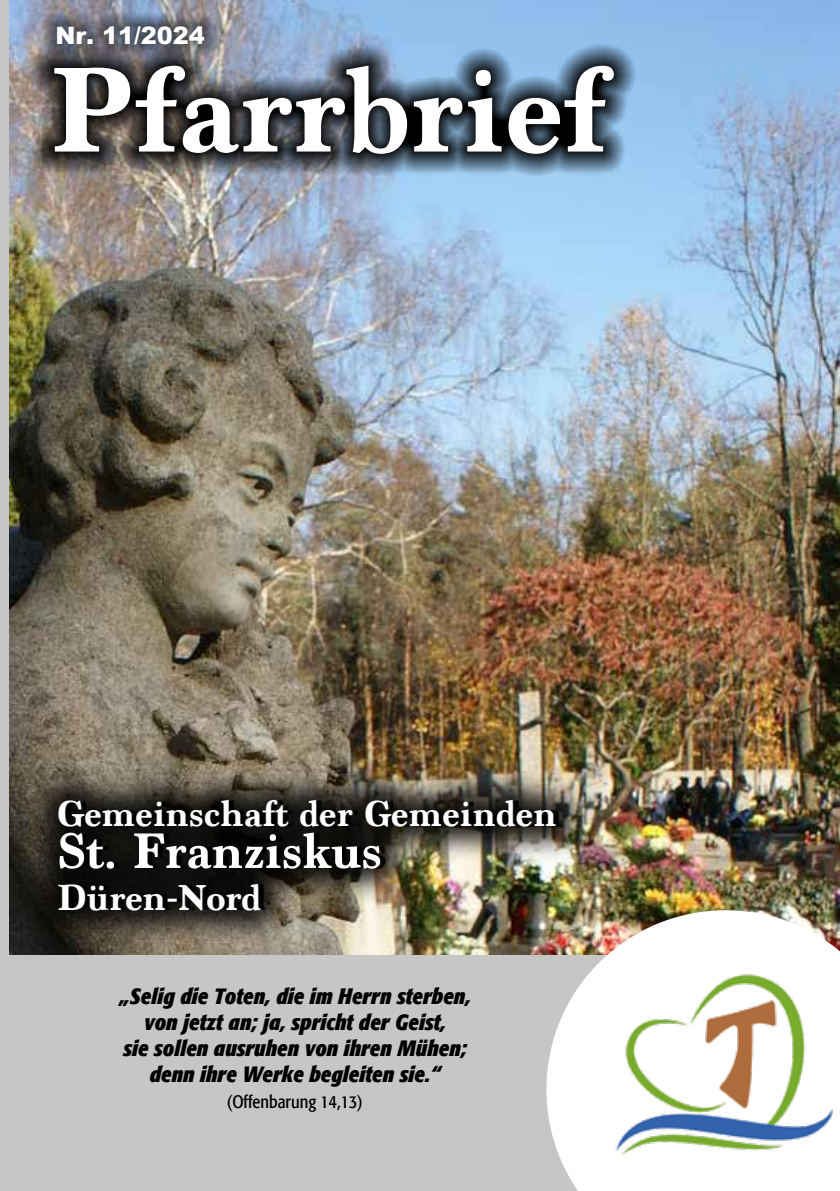
<style>
.page{position:relative;width:840px;height:1191px;background:#fff}
.page>*{position:absolute;margin:0;border:0;box-sizing:border-box;transform-origin:0 0}
.t1{font:700 126px "Marion";color:#fff}
.t2{font:700 52px "Marion";color:#fff}
.t3{font:700 38px "Marion";color:#fff}
.t4{font:900 24px "Arial";color:#fff}
.t5{font:italic 700 22px/26px "Formata Condensed BQ";color:#000;text-align:center}
.t6{font:18px "Formata Condensed BQ";color:#000}
</style>
<div class="page">
<div style="left:0;top:0;width:839px;height:1191px;background:#c6c6c6"></div>
<img style="left:9px;top:0;width:830px;height:954px">
<img style="left:546px;top:910px;width:293px;height:281px">
<svg style="left:31px;top:43px;width:604px;height:133px;background:#444e59"></svg>
<div style="left:22px;top:762px;width:570px;height:185px;background:#000;opacity:.9"></div>
<img style="left:578px;top:927px;width:261px;height:264px">
<svg style="left:43px;top:12px;width:175px;height:45px;background:#656671"></svg>
<p class="t4" style="left:55px;top:18px;width:151px">Nr. 11/2024</p>
<h1 class="t1" style="left:48px;top:35px;width:560px">Pfarrbrief</h1>
<h3 class="t3" style="left:57px;top:791px;width:501px">Gemeinschaft der Gemeinden</h3>
<h2 class="t2" style="left:57px;top:820px;width:326px">St. Franziskus</h2>
<h3 class="t3" style="left:57px;top:874px;width:206px">Düren-Nord</h3>
<p class="t5" style="left:119px;top:983px;width:353px">„Selig die Toten, die im Herrn sterben, von jetzt an; ja, spricht der Geist,<br>sie sollen ausruhen von ihren Mühen; denn ihre Werke begleiten sie.“</p>
<p class="t6" style="left:226px;top:1091px;width:138px">(Offenbarung 14,13)</p>
</div>
